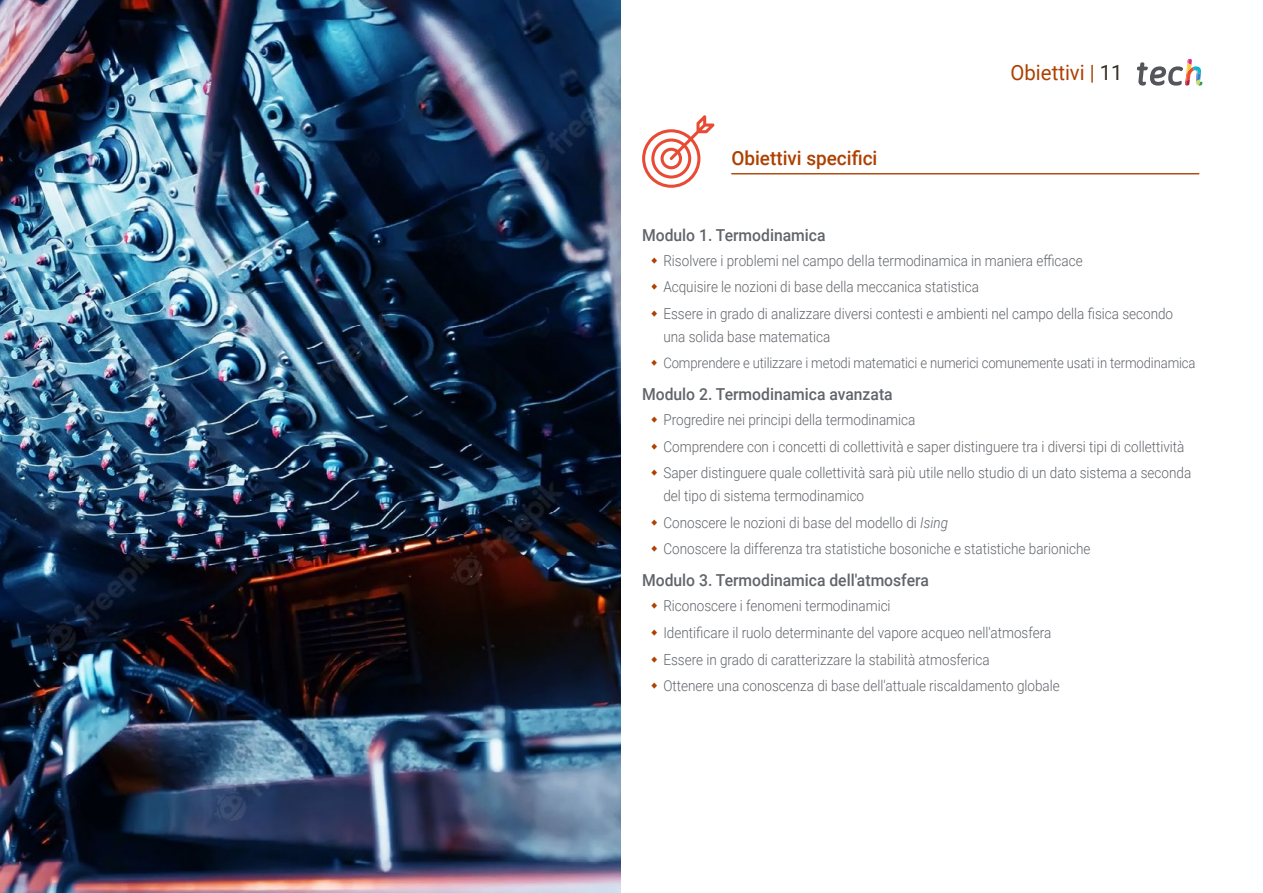
<style>
.page{position:relative;width:1263px;height:893px;background:#fff}
.page>*{position:absolute;margin:0;border:0;box-sizing:border-box;transform-origin:0 0}
.t1{font:21px "Roboto";color:#ae4000}
.t2{font:500 19.5px "Roboto";color:#ae4000}
.t3{font:500 16.5px "Roboto";color:#61646a;scale:.95 1}
.t4{font:300 15px/26.7px "Roboto";color:#61646a;scale:.9 1}
.t5{font:300 14.55px "Roboto";letter-spacing:-.01em;color:#61646a;scale:.9 1}
.s1{color:#312e20}
.s2{font-style:italic}
</style>
<div class="page">
<svg style="left:642px;top:115px;width:72px;height:73px"></svg>
<hr style="left:731px;top:173px;width:468px;height:1px;background:#ae4000">
<svg style="left:1137px;top:59px;width:65px;height:27px"></svg>
<img style="left:0;top:0;width:621px;height:893px">
<h2 class="t2" style="left:731px;top:145px;width:147px">Obiettivi specifici</h2>
<h1 class="t1" style="left:1010px;top:57px;width:114px">Obiettivi | <span class="s1">11</span></h1>
<p class="t3" style="left:642px;top:223px;width:195px">Modulo 1. Termodinamica</p>
<p class="t4" style="left:663px;top:246px;width:568px">Risolvere i problemi nel campo della termodinamica in maniera efficace<br>Acquisire le nozioni di base della meccanica statistica<br>Essere in grado di analizzare diversi contesti e ambienti nel campo della fisica secondo</p>
<p class="t4" style="left:663px;top:322px;width:187px">una solida base matematica</p>
<p class="t5" style="left:663px;top:353px;width:593px">Comprendere e utilizzare i metodi matematici e numerici comunemente usati in termodinamica</p>
<p class="t3" style="left:642px;top:383px;width:265px">Modulo 2. Termodinamica avanzata</p>
<p class="t4" style="left:663px;top:406px;width:588px">Progredire nei principi della termodinamica<br>Comprendere con i concetti di collettività e saper distinguere tra i diversi tipi di collettività<br>Saper distinguere quale collettività sarà più utile nello studio di un dato sistema a seconda</p>
<p class="t4" style="left:663px;top:482px;width:476px">del tipo di sistema termodinamico<br>Conoscere le nozioni di base del modello di <span class="s2">Ising<br></span>Conoscere la differenza tra statistiche bosoniche e statistiche barioniche</p>
<p class="t3" style="left:642px;top:569px;width:303px">Modulo 3. Termodinamica dell'atmosfera</p>
<p class="t4" style="left:663px;top:592px;width:442px">Riconoscere i fenomeni termodinamici<br>Identificare il ruolo determinante del vapore acqueo nell'atmosfera Essere in grado di caratterizzare la stabilità atmosferica<br>Ottenere una conoscenza di base dell'attuale riscaldamento globale</p>
</div>
